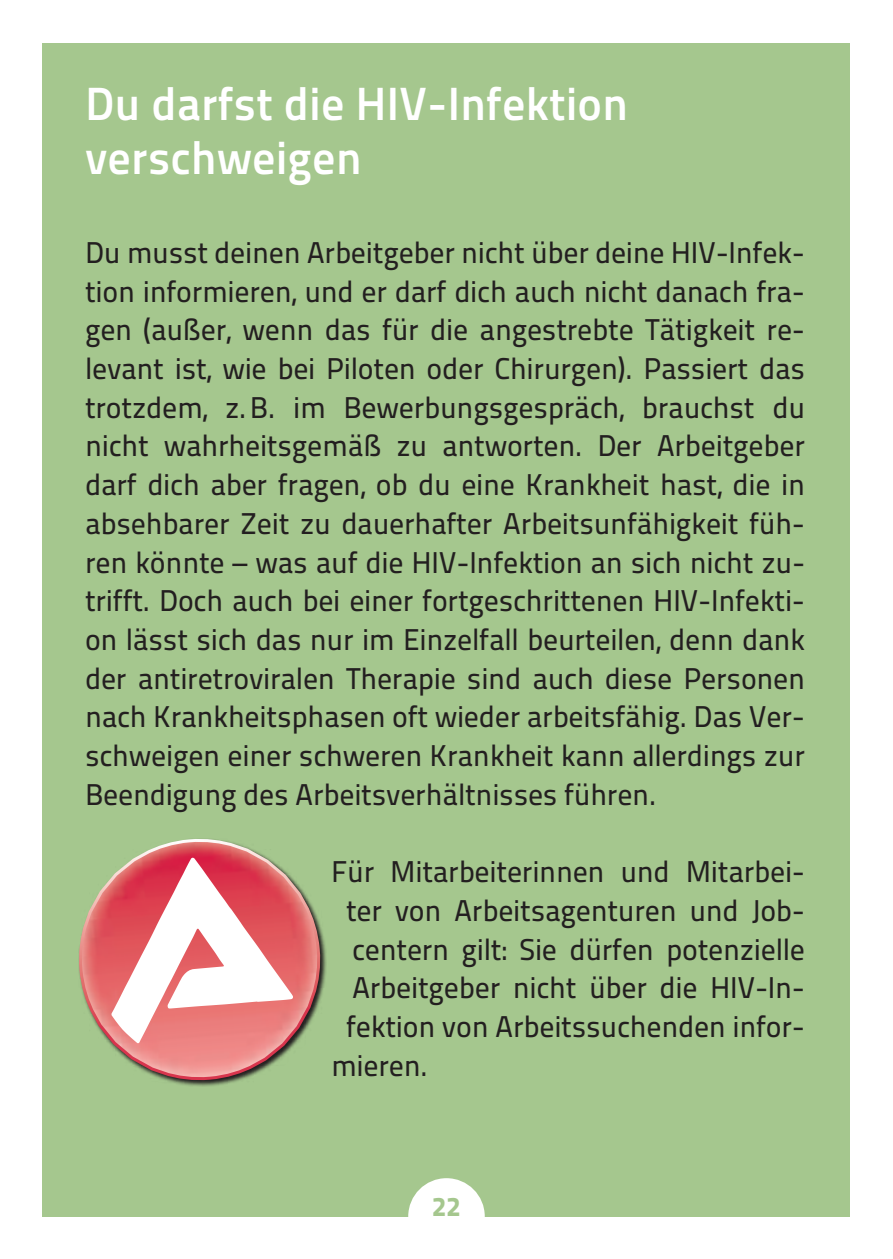
<style>
.page{position:relative;width:893px;height:1259px;background:#fff}
.page>*{position:absolute;margin:0;border:0;box-sizing:border-box;transform-origin:0 0}
.t1{font:46.5px/54px "Titillium Maps 26 L 750 wt";color:#fff}
.t2{font:30px/38.7px "Titillium Maps 26 L 500 wt";letter-spacing:-.01em;color:#231f20;text-align:justify}
.t3{font:27px "Titillium Maps 26 L 999 wt";color:#a5c78e}
</style>
<div class="page">
<div style="left:43px;top:43px;width:807px;height:1173px;background:#a5c78e"></div>
<div style="left:408px;top:1178px;width:77px;height:76px;background:#fff;border-radius:50%"></div>
<svg style="left:79px;top:839px;width:245px;height:245px"></svg>
<svg style="left:111px;top:857px;width:183px;height:186px"></svg>
<h1 class="t1" style="left:85px;top:74px;width:545px">Du darfst die HIV-Infektion verschweigen</h1>
<p class="t2" style="left:85px;top:231px;width:722px">Du musst deinen Arbeitgeber nicht über deine HIV-Infek&shy;tion informieren, und er darf dich auch nicht danach fra&shy;gen (außer, wenn das für die angestrebte Tätigkeit re&shy;levant ist, wie bei Piloten oder Chirurgen). Passiert das trotzdem, z.B. im Bewerbungsgespräch, brauchst du nicht wahrheitsgemäß zu antworten. Der Arbeitgeber darf dich aber fragen, ob du eine Krankheit hast, die in absehbarer Zeit zu dauerhafter Arbeitsunfähigkeit füh&shy;ren könnte – was auf die HIV-Infektion an sich nicht zu&shy;trifft. Doch auch bei einer fortgeschrittenen HIV-Infekti&shy;on lässt sich das nur im Einzelfall beurteilen, denn dank der antiretroviralen Therapie sind auch diese Personen nach Krankheitsphasen oft wieder arbeitsfähig. Das Ver&shy;schweigen einer schweren Krankheit kann allerdings zur Beendigung des Arbeitsverhältnisses führen.</p>
<p class="t2" style="left:331px;top:851px;width:476px">Für Mitarbeiterinnen und Mitarbei-</p>
<p class="t2" style="left:346px;top:889px;width:460px">ter von Arbeitsagenturen und Job-</p>
<p class="t2" style="left:352px;top:928px;width:455px">centern gilt: Sie dürfen potenzielle</p>
<p class="t2" style="left:352px;top:967px;width:455px">Arbeitgeber nicht über die HIV-In-</p>
<p class="t2" style="left:346px;top:1005px;width:460px">fektion von Arbeitssuchenden infor-</p>
<p class="t2" style="left:331px;top:1044px;width:98px">mieren.</p>
<p class="t3" style="left:432px;top:1185px;width:30px">22</p>
</div>
